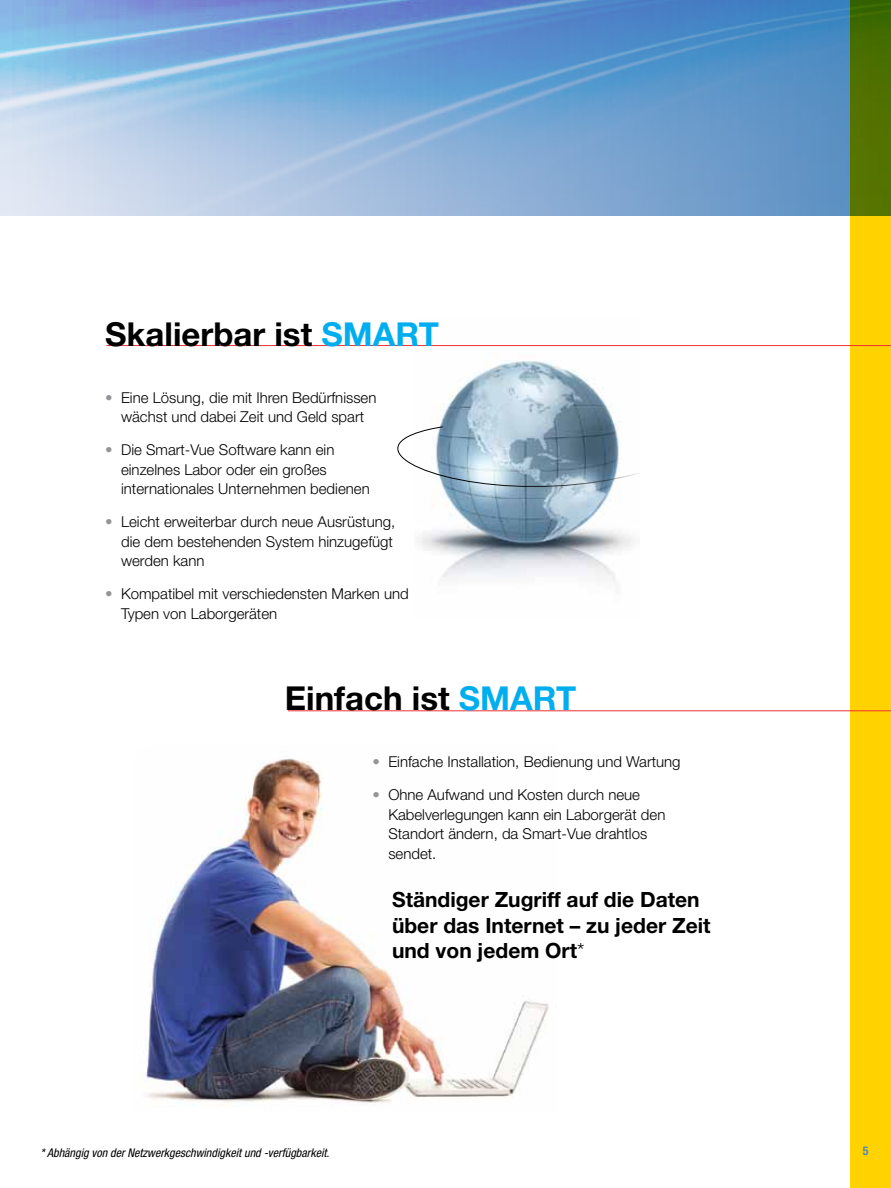
<style>
.page{position:relative;width:891px;height:1188px;background:#fff}
.page>*{position:absolute;margin:0;border:0;box-sizing:border-box;transform-origin:0 0}
.t1{font:700 33px "Helvetica Neue LT Std";color:#000}
.t2{font:700 21px/25.5px "Helvetica Neue LT Std";color:#000}
.t3{font:300 15px/19.5px "Helvetica Neue LT Std";color:#000}
.t4{font:italic condensed 12px "Helvetica Neue LT Std";color:#000}
.t5{font:700 condensed 12px "Helvetica Neue LT Std";color:#4f8abe}
.s1{color:#00aeef}
.s2{color:#939598}
.s3{font-weight:300}
</style>
<div class="page">
<img style="left:415px;top:346px;width:225px;height:235px">
<div style="left:850px;top:0;width:41px;height:1188px;background:#ffd200"></div>
<img style="left:138px;top:758px;width:411px;height:346px">
<svg style="left:397px;top:426px;width:243px;height:62px"></svg>
<hr style="left:106px;top:345px;width:785px;height:1px;background:#ee3134">
<hr style="left:288px;top:710px;width:603px;height:1px;background:#ee3134">
<img style="left:0;top:0;width:891px;height:216px">
<h1 class="t1" style="left:105px;top:314px;width:335px">Skalierbar ist <span class="s1">SMART</span></h1>
<p class="t3" style="left:105px;top:387px;width:273px;text-align:center"><span class="s2">•</span> Eine Lösung, die mit Ihren Bedürfnissen wächst und dabei Zeit und Geld spart</p>
<p class="t3" style="left:121px;top:440px;width:250px;text-indent:-16px"><span class="s2">•</span> Die Smart-Vue Software kann ein einzelnes Labor oder ein großes internationales Unternehmen bedienen</p>
<p class="t3" style="left:121px;top:512px;width:276px;text-indent:-16px"><span class="s2">•</span> Leicht erweiterbar durch neue Ausrüstung, die dem bestehenden System hinzugefügt werden kann</p>
<p class="t3" style="left:121px;top:584px;width:289px;text-indent:-16px"><span class="s2">•</span> Kompatibel mit verschiedensten Marken und<br>Typen von Laborgeräten</p>
<h1 class="t1" style="left:285px;top:678px;width:293px">Einfach ist <span class="s1">SMART</span></h1>
<p class="t3" style="left:373px;top:752px;width:310px"><span class="s2">•</span> Einfache Installation, Bedienung und Wartung</p>
<p class="t3" style="left:388px;top:785px;width:279px;text-indent:-16px"><span class="s2">•</span> Ohne Aufwand und Kosten durch neue<br>Kabelverlegungen kann ein Laborgerät den<br>Standort ändern, da Smart-Vue drahtlos sendet.</p>
<h2 class="t2" style="left:392px;top:886px;width:320px">Ständiger Zugriff auf die Daten über das Internet – zu jeder Zeit und von jedem Ort<span class="s3">*</span></h2>
<p class="t4" style="left:40px;top:1145px;width:290px">* Abhängig von der Netzwerkgeschwindigkeit und -verfügbarkeit.</p>
<p class="t5" style="left:863px;top:1143px;width:7px">5</p>
</div>
